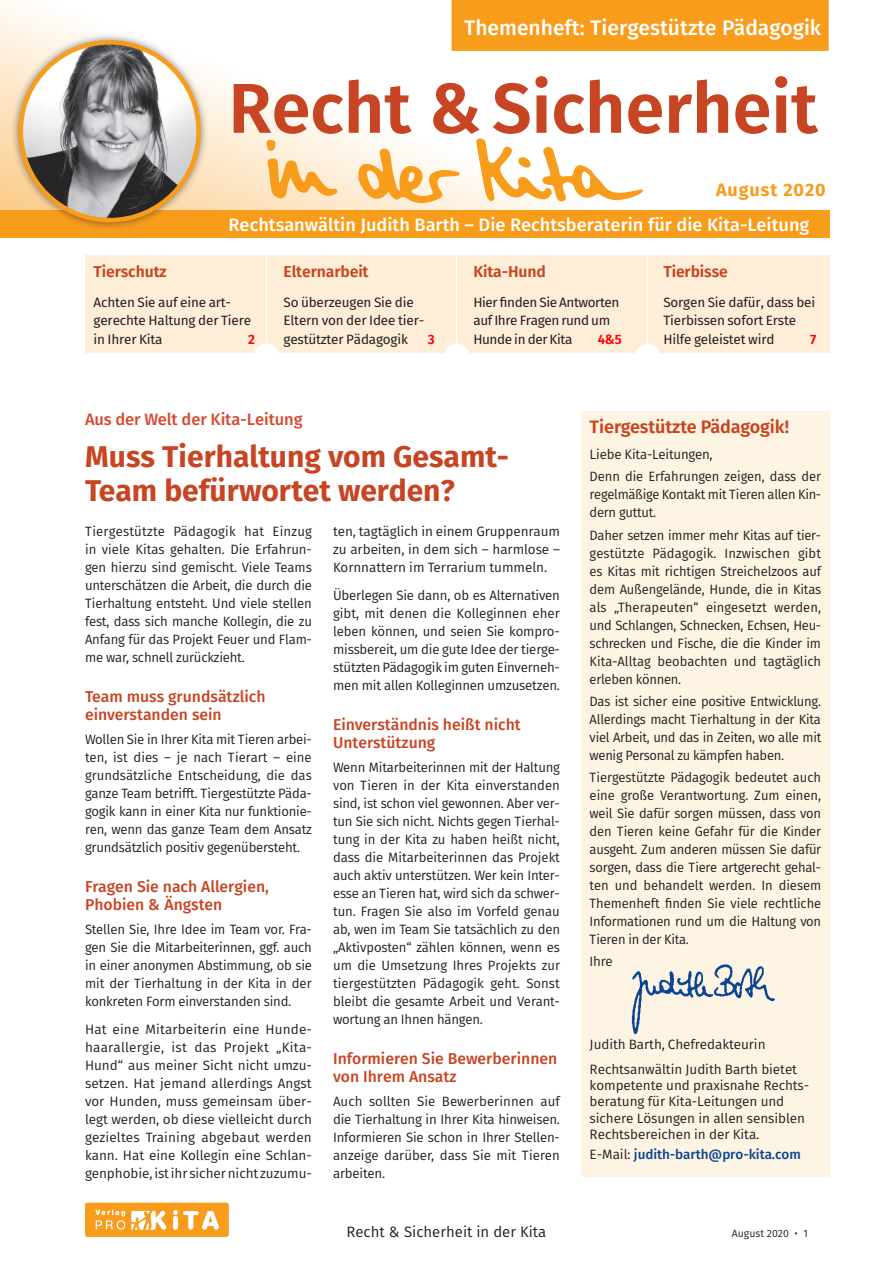
<style>
.page{position:relative;width:893px;height:1263px;background:#fff}
.page>*{position:absolute;margin:0;border:0;box-sizing:border-box;transform-origin:0 0}
.t1{font:600 70.5px "Fira Sans";color:#c74522}
.t2{font:700 30px/34.5px "Fira Sans";color:#c74522}
.t3{font:500 21px "Fira Sans";color:#fff}
.t4{font:500 18px "Fira Sans";color:#fff}
.t5{font:600 18px "Fira Sans";letter-spacing:-.005em;color:#c74522}
.t6{font:700 18px "Fira Sans";letter-spacing:.05em;color:#f89c1c}
.t7{font:500 16.5px "Fira Sans";letter-spacing:-.005em;color:#d64b30}
.t8{font:500 15.75px/18px "Fira Sans";color:#c74522}
.t9{font:600 15.75px "Fira Sans";letter-spacing:-.005em;color:#c74522}
.t10{font:15px "Fira Sans";color:#231f20}
.t11{font:13.5px/18px "Fira Sans";letter-spacing:-.01em;color:#231f20;text-align:justify}
.t12{font:13.5px/18px "Fira Sans";letter-spacing:-.01em;color:#231f20;text-align:justify;scale:.96 1}
.t13{font:13.5px/18.8px "Fira Sans";letter-spacing:-.015em;color:#231f20}
.t14{font:500 13.5px "Fira Sans";letter-spacing:-.005em;color:#094594}
.t15{font:600 13.5px "Fira Sans";color:#f00}
.t16{font:10.5px "Fira Sans";color:#231f20}
.s1{font-weight:400;color:#231f20}
</style>
<div class="page">
<div style="left:85px;top:1202px;width:144px;height:35px;background:#f89c1c;border-radius:2px"></div>
<svg style="left:95px;top:1209px;width:124px;height:21px"></svg>
<svg style="left:0;top:3px;width:830px;height:223px"></svg>
<div style="left:581px;top:411px;width:248px;height:766px;background:#fef4e4"></div>
<div style="left:85px;top:255px;width:744px;height:98px;background:#feeed8"></div>
<div style="left:0;top:211px;width:829px;height:27px;background:#f89c1c"></div>
<hr style="left:266px;top:249px;width:1px;height:110px;background:#fff">
<div style="left:254px;top:344px;width:25px;height:25px;background:#fff;border-radius:50%"></div>
<hr style="left:456px;top:249px;width:1px;height:110px;background:#fff">
<div style="left:444px;top:344px;width:25px;height:25px;background:#fff;border-radius:50%"></div>
<hr style="left:647px;top:249px;width:1px;height:110px;background:#fff">
<div style="left:635px;top:344px;width:26px;height:25px;background:#fff;border-radius:50%"></div>
<div style="left:10px;top:32px;width:199px;height:199px;background:#231f20;opacity:.55"></div>
<img style="left:21px;top:42px;width:178px;height:178px;border-radius:89px">
<div style="left:19px;top:40px;width:182px;height:182px;border:4px solid #f89c1c;border-radius:50%"></div>
<img style="left:631px;top:964px;width:144px;height:71px">
<svg style="left:357px;top:148px;width:103px;height:56px"></svg>
<svg style="left:476px;top:138px;width:167px;height:64px"></svg>
<svg style="left:267px;top:158px;width:71px;height:40px;background:#fac985"></svg>
<svg style="left:518px;top:157px;width:13px;height:11px"></svg>
<svg style="left:266px;top:140px;width:10px;height:11px"></svg>
<svg style="left:448px;top:0;width:382px;height:55px;background:#f8a42f"></svg>
<h3 class="t3" style="left:464px;top:11px;width:358px">Themenheft: Tiergestützte Pädagogik</h3>
<h1 class="t1" style="left:229px;top:50px;width:591px">Recht &amp; Sicherheit</h1>
<h3 class="t6" style="left:716px;top:175px;width:111px">August 2020</h3>
<h3 class="t4" style="left:229px;top:210px;width:582px">Rechtsanwältin Judith Barth – Die Rechtsberaterin für die Kita-Leitung</h3>
<p class="t9" style="left:94px;top:259px;width:75px">Tierschutz</p>
<p class="t13" style="left:94px;top:292px;width:159px">Achten Sie auf eine art&shy;gerechte Haltung der Tiere in Ihrer Kita</p>
<p class="t15" style="left:248px;top:328px;width:8px">2</p>
<p class="t9" style="left:283px;top:259px;width:87px">Elternarbeit</p>
<p class="t13" style="left:283px;top:292px;width:142px">So überzeugen Sie die<br>Eltern von der Idee tier&shy;gestützter Pädagogik</p>
<p class="t15" style="left:428px;top:328px;width:8px">3</p>
<p class="t9" style="left:473px;top:259px;width:74px">Kita-Hund</p>
<p class="t13" style="left:473px;top:292px;width:148px">Hier finden Sie Antworten auf Ihre Fragen rund um<br>Hunde in der Kita</p>
<p class="t15" style="left:598px;top:328px;width:25px">4&amp;5</p>
<p class="t9" style="left:663px;top:259px;width:66px">Tierbisse</p>
<p class="t13" style="left:663px;top:292px;width:153px">Sorgen Sie dafür, dass bei<br>Tierbissen sofort Erste<br>Hilfe geleistet wird</p>
<p class="t15" style="left:810px;top:328px;width:8px">7</p>
<p class="t7" style="left:85px;top:406px;width:219px">Aus der Welt der Kita-Leitung</p>
<h2 class="t2" style="left:85px;top:437px;width:425px">Muss Tierhaltung vom Gesamt-<br>Team befürwortet werden?</h2>
<p class="t11" style="left:85px;top:522px;width:228px">Tiergestützte Pädagogik hat Einzug in viele Kitas gehalten. Die Erfahrun&shy;gen hierzu sind gemischt. Viele Teams unterschätzen die Arbeit, die durch die Tierhaltung entsteht. Und viele stellen fest, dass sich manche Kollegin, die zu Anfang für das Projekt Feuer und Flam&shy;me war, schnell zurückzieht.</p>
<p class="t8" style="left:85px;top:687px;width:182px">Team muss grundsätzlich einverstanden sein</p>
<p class="t11" style="left:85px;top:730px;width:228px">Wollen Sie in Ihrer Kita mit Tieren arbei&shy;ten, ist dies – je nach Tierart – eine grundsätzliche Entscheidung, die das ganze Team betrifft. Tiergestützte Päda&shy;gogik kann in einer Kita nur funktionie&shy;ren, wenn das ganze Team dem Ansatz grundsätzlich positiv gegenübersteht.</p>
<p class="t8" style="left:85px;top:876px;width:185px">Fragen Sie nach Allergien,<br>Phobien &amp; Ängsten</p>
<p class="t11" style="left:85px;top:919px;width:228px">Stellen Sie, Ihre Idee im Team vor. Fra&shy;gen Sie die Mitarbeiterinnen, ggf. auch in einer anonymen Abstimmung, ob sie mit der Tierhaltung in der Kita in der konkreten Form einverstanden sind.</p>
<p class="t11" style="left:85px;top:1019px;width:228px">Hat eine Mitarbeiterin eine Hunde&shy;haarallergie, ist das Projekt „Kita-Hund“ aus meiner Sicht nicht umzu&shy;setzen. Hat jemand allerdings Angst vor Hunden, muss gemeinsam über&shy;legt werden, ob diese vielleicht durch gezieltes Training abgebaut werden kann. Hat eine Kollegin eine Schlan&shy;genphobie, ist ihr sicher nicht zuzumu-</p>
<p class="t11" style="left:333px;top:522px;width:228px">ten, tagtäglich in einem Gruppenraum zu arbeiten, in dem sich – harmlose – Kornnattern im Terrarium tummeln.</p>
<p class="t11" style="left:333px;top:586px;width:228px">Überlegen Sie dann, ob es Alternativen gibt, mit denen die Kolleginnen eher leben können, und seien Sie kompro&shy;missbereit, um die gute Idee der tierge&shy;stützten Pädagogik im guten Einverneh&shy;men mit allen Kolleginnen umzusetzen.</p>
<p class="t8" style="left:333px;top:715px;width:189px">Einverständnis heißt nicht<br>Unterstützung</p>
<p class="t11" style="left:333px;top:758px;width:228px">Wenn Mitarbeiterinnen mit der Haltung von Tieren in der Kita einverstanden sind, ist schon viel gewonnen. Aber ver&shy;tun Sie sich nicht. Nichts gegen Tierhal&shy;tung in der Kita zu haben heißt nicht, dass die Mitarbeiterinnen das Projekt auch aktiv unterstützen. Wer kein Inter&shy;esse an Tieren hat, wird sich da schwer&shy;tun. Fragen Sie also im Vorfeld genau ab, wen im Team Sie tatsächlich zu den „Aktivposten“ zählen können, wenn es um die Umsetzung Ihres Projekts zur tiergestützten Pädagogik geht. Sonst bleibt die gesamte Arbeit und Verant&shy;wortung an Ihnen hängen.</p>
<p class="t8" style="left:333px;top:1048px;width:226px">Informieren Sie Bewerberinnen von Ihrem Ansatz</p>
<p class="t11" style="left:333px;top:1091px;width:228px">Auch sollten Sie Bewerberinnen auf die Tierhaltung in Ihrer Kita hinweisen.<br>Informieren Sie schon in Ihrer Stellen&shy;anzeige darüber, dass Sie mit Tieren arbeiten.</p>
<h3 class="t5" style="left:590px;top:411px;width:201px">Tiergestützte Pädagogik!</h3>
<p class="t11" style="left:590px;top:443px;width:233px;line-height:22.2px">Liebe Kita-Leitungen,<br>Denn die Erfahrungen zeigen, dass der</p>
<p class="t12" style="left:590px;top:485px;width:243px">regelmäßige Kontakt mit Tieren allen Kin&shy;dern guttut.</p>
<p class="t12" style="left:590px;top:525px;width:243px">Daher setzen immer mehr Kitas auf tier&shy;gestützte Pädagogik. Inzwischen gibt es Kitas mit richtigen Streichelzoos auf dem Außengelände, Hunde, die in Kitas als „Therapeuten“ eingesetzt werden, und Schlangen, Schnecken, Echsen, Heu&shy;schrecken und Fische, die die Kinder im Kita-Alltag beobachten und tagtäglich erleben können.</p>
<p class="t12" style="left:590px;top:692px;width:243px">Das ist sicher eine positive Entwicklung.<br>Allerdings macht Tierhaltung in der Kita viel Arbeit, und das in Zeiten, wo alle mit wenig Personal zu kämpfen haben.</p>
<p class="t12" style="left:590px;top:768px;width:243px">Tiergestützte Pädagogik bedeutet auch eine große Verantwortung. Zum einen, weil Sie dafür sorgen müssen, dass von den Tieren keine Gefahr für die Kinder ausgeht. Zum anderen müssen Sie dafür sorgen, dass die Tiere artgerecht gehal&shy;ten und behandelt werden. In diesem Themenheft finden Sie viele rechtliche Informationen rund um die Haltung von Tieren in der Kita.</p>
<p class="t11" style="left:590px;top:952px;width:25px">Ihre</p>
<p class="t11" style="left:590px;top:1035px;width:177px">Judith Barth, Chefredakteurin</p>
<p class="t11" style="left:590px;top:1061px;width:221px;line-height:16.2px;text-align:left">Rechtsanwältin Judith Barth bietet kompetente und praxisnahe Rechts&shy;beratung für Kita-Leitungen und sichere Lösungen in allen sensiblen Rechtsbereichen in der Kita.</p>
<p class="t14" style="left:590px;top:1144px;width:213px"><span class="s1">E-Mail:</span> judith-barth@pro-kita.com</p>
<p class="t10" style="left:347px;top:1220px;width:201px">Recht &amp; Sicherheit in der Kita</p>
<p class="t16" style="left:732px;top:1225px;width:77px">August 2020 • 1</p>
</div>
